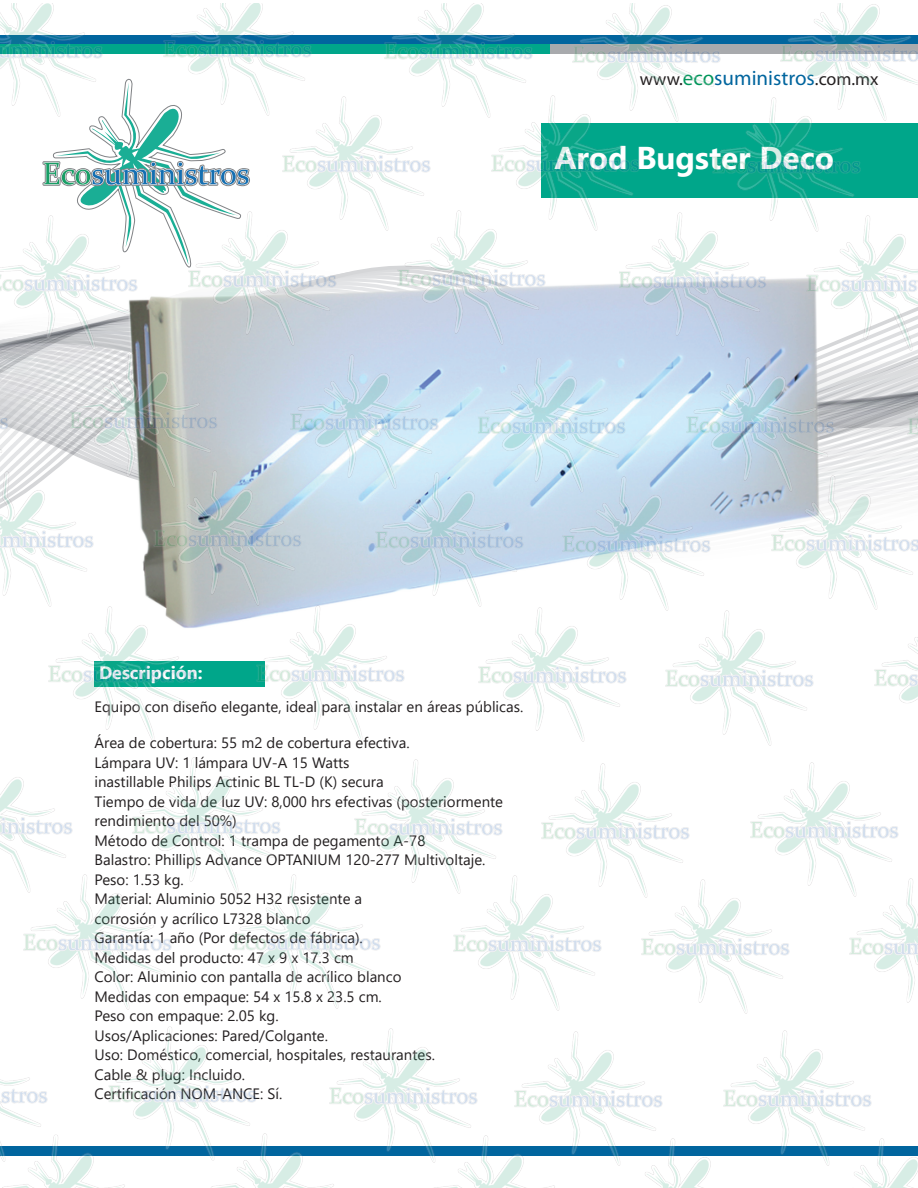
<style>
.page{position:relative;width:918px;height:1188px;background:#fff}
.page>*{position:absolute;margin:0;border:0;box-sizing:border-box;transform-origin:0 0}
.t1{font:700 31.5px "Segoe UI";color:#fff}
.t2{font:18px "Myriad Pro";color:#231f20}
.t3{font:700 18px "Segoe UI";color:#fff}
.t4{font:15px/19.5px "Segoe UI";color:#231f20}
.s1{font-size:21px;color:#00955a}
.s2{font-size:21px;color:#01659e}
</style>
<div class="page">
<svg style="left:1px;top:350px;width:916px;height:125px"></svg>
<svg style="left:42px;top:78px;width:208px;height:189px"></svg>
<div style="left:0;top:35px;width:918px;height:9px;background:#01659e"></div>
<div style="left:0;top:44px;width:550px;height:9px;background:#00a68a"></div>
<div style="left:550px;top:44px;width:367px;height:9px;background:#a8aaad"></div>
<div style="left:541px;top:123px;width:377px;height:75px;background:#00a68a"></div>
<div style="left:95px;top:662px;width:170px;height:25px;background:#00a68a"></div>
<img style="left:124px;top:267px;width:709px;height:361px">
<img style="left:283px;top:96px;width:148px;height:135px">
<img style="left:491px;top:96px;width:148px;height:134px">
<img style="left:713px;top:97px;width:148px;height:124px">
<img style="left:0;top:353px;width:9px;height:119px">
<img style="left:69px;top:353px;width:148px;height:134px">
<img style="left:291px;top:354px;width:148px;height:135px">
<img style="left:478px;top:358px;width:148px;height:134px">
<img style="left:686px;top:357px;width:148px;height:135px">
<img style="left:908px;top:359px;width:10px;height:116px">
<img style="left:0;top:472px;width:93px;height:134px">
<img style="left:154px;top:471px;width:148px;height:134px">
<img style="left:375px;top:473px;width:148px;height:134px">
<img style="left:563px;top:476px;width:148px;height:135px">
<img style="left:771px;top:475px;width:147px;height:135px">
<img style="left:48px;top:606px;width:148px;height:135px">
<img style="left:257px;top:606px;width:148px;height:134px">
<img style="left:478px;top:607px;width:148px;height:135px">
<img style="left:666px;top:611px;width:148px;height:134px">
<img style="left:874px;top:637px;width:44px;height:66px">
<img style="left:0;top:777px;width:72px;height:107px">
<img style="left:133px;top:758px;width:148px;height:126px">
<img style="left:354px;top:759px;width:148px;height:126px">
<img style="left:542px;top:763px;width:148px;height:126px">
<img style="left:750px;top:762px;width:148px;height:126px">
<img style="left:189px;top:211px;width:148px;height:135px">
<img style="left:397px;top:210px;width:148px;height:135px">
<img style="left:619px;top:212px;width:148px;height:135px">
<img style="left:806px;top:216px;width:112px;height:134px">
<img style="left:24px;top:875px;width:148px;height:134px">
<img style="left:232px;top:874px;width:148px;height:135px">
<img style="left:454px;top:876px;width:148px;height:134px">
<img style="left:641px;top:879px;width:148px;height:135px">
<img style="left:850px;top:879px;width:68px;height:124px">
<img style="left:0;top:1077px;width:48px;height:50px">
<img style="left:109px;top:1026px;width:147px;height:130px">
<img style="left:330px;top:1028px;width:148px;height:128px">
<img style="left:515px;top:1031px;width:148px;height:125px">
<img style="left:723px;top:1031px;width:148px;height:125px">
<img style="left:0;top:3px;width:103px;height:114px">
<img style="left:163px;top:3px;width:148px;height:113px">
<img style="left:385px;top:3px;width:148px;height:115px">
<img style="left:572px;top:3px;width:148px;height:118px">
<img style="left:781px;top:3px;width:137px;height:117px">
<img style="left:0;top:1134px;width:143px;height:54px">
<img style="left:203px;top:1134px;width:148px;height:54px">
<img style="left:425px;top:1135px;width:148px;height:53px">
<img style="left:612px;top:1139px;width:148px;height:49px">
<img style="left:820px;top:1138px;width:98px;height:50px">
<img style="left:0;top:215px;width:137px;height:135px">
<p class="t2" style="left:640px;top:69px;width:240px">www.<span class="s1">eco</span><span class="s2">suministros</span>.com.mx</p>
<h1 class="t1" style="left:554px;top:129px;width:281px">Arod Bugster Deco</h1>
<p class="t3" style="left:99px;top:656px;width:105px">Descripción:</p>
<p class="t4" style="left:94px;top:696px;width:430px">Equipo con diseño elegante, ideal para instalar en áreas públicas.</p>
<p class="t4" style="left:94px;top:732px;width:410px">Área de cobertura: 55 m2 de cobertura efectiva.<br>Lámpara UV: 1 lámpara UV-A 15 Watts<br>inastillable Philips Actinic BL TL-D (K) secura<br>Tiempo de vida de luz UV: 8,000 hrs efectivas (posteriormente rendimiento del 50%)<br>Método de Control: 1 trampa de pegamento A-78<br>Balastro: Phillips Advance OPTANIUM 120-277 Multivoltaje.<br>Peso: 1.53 kg.<br>Material: Aluminio 5052 H32 resistente a<br>corrosión y acrílico L7328 blanco<br>Garantía: 1 año (Por defectos de fábrica).<br>Medidas del producto: 47 x 9 x 17.3 cm<br>Color: Aluminio con pantalla de acrílico blanco<br>Medidas con empaque: 54 x 15.8 x 23.5 cm.<br>Peso con empaque: 2.05 kg.<br>Usos/Aplicaciones: Pared/Colgante.<br>Uso: Doméstico, comercial, hospitales, restaurantes.<br>Cable &amp; plug: Incluido.<br>Certificación NOM-ANCE: Sí.</p>
</div>
